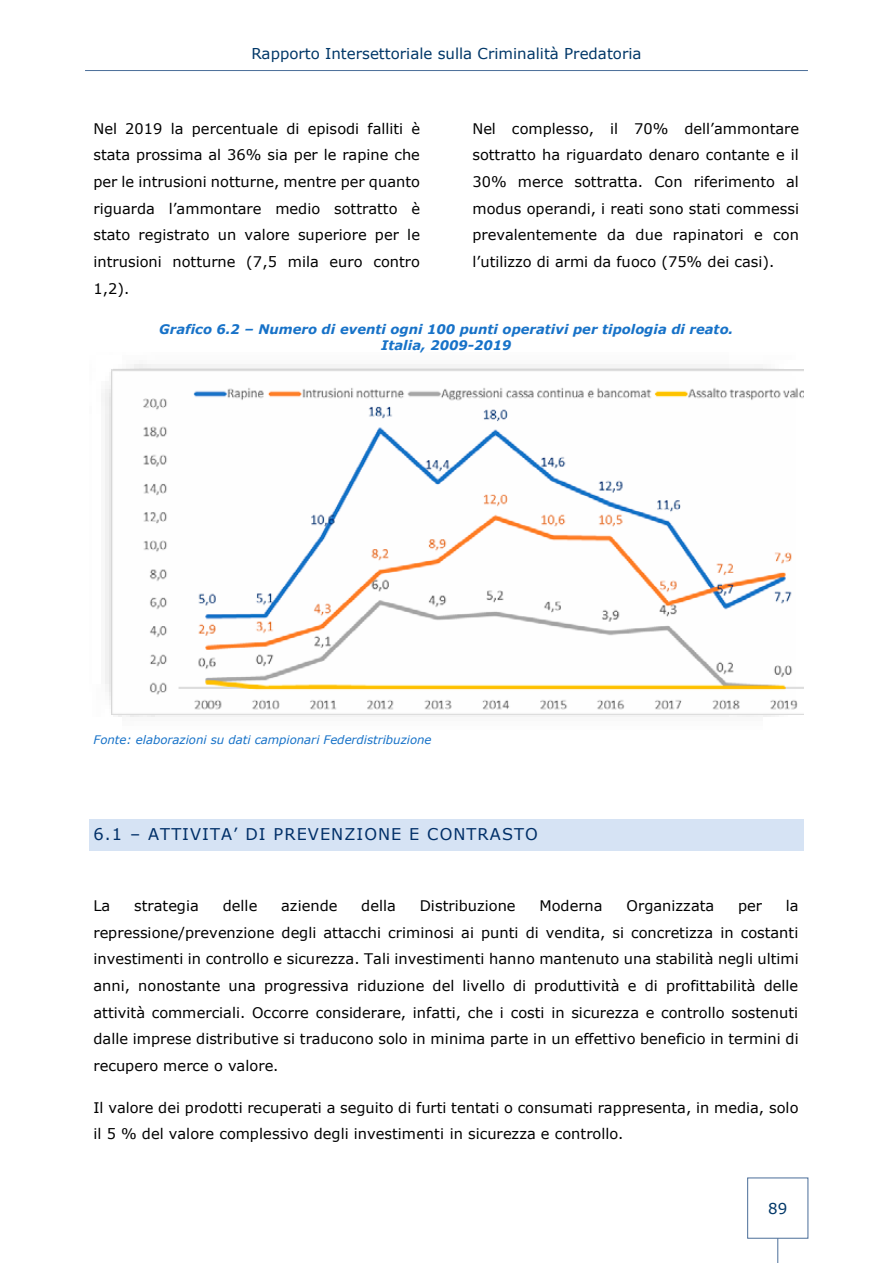
<style>
.page{position:relative;width:893px;height:1263px;background:#fff}
.page>*{position:absolute;margin:0;border:0;box-sizing:border-box;transform-origin:0 0}
.t1{font:16.2px "Verdana";letter-spacing:.065em;color:#002f68}
.t2{font:15px "Verdana";color:#003768}
.t3{font:14.55px/26.7px "Verdana";color:#000;text-align:justify}
.t4{font:italic 700 13.2px/16px "Verdana";color:#1772c8;text-align:center}
.t5{font:italic 11.7px "Verdana";color:#1772c8}
</style>
<div class="page">
<svg style="left:777px;top:1238px;width:1px;height:25px"></svg>
<hr style="left:85px;top:70px;width:723px;height:1px;background:#4b6e99">
<div style="left:91px;top:823px;width:710px;height:23px;background:#d6e3f4"></div>
<hr style="left:91px;top:819px;width:710px;height:4px;background:#d6e3f4">
<hr style="left:91px;top:846px;width:710px;height:4px;background:#d6e3f4">
<hr style="left:89px;top:823px;width:2px;height:23px;background:#d6e3f4">
<hr style="left:801px;top:823px;width:2px;height:23px;background:#d6e3f4">
<img style="left:105px;top:364px;width:698px;height:353px">
<img style="left:111px;top:370px;width:692px;height:344px">
<p class="t2" style="left:251px;top:43px;width:391px">Rapporto Intersettoriale sulla Criminalità Predatoria</p>
<p class="t3" style="left:94px;top:115px;width:328px">Nel 2019 la percentuale di episodi falliti è stata prossima al 36% sia per le rapine che per le intrusioni notturne, mentre per quanto riguarda l’ammontare medio sottratto è stato registrato un valore superiore per le intrusioni notturne (7,5 mila euro contro 1,2).</p>
<p class="t3" style="left:472px;top:115px;width:328px">Nel complesso, il 70% dell’ammontare sottratto ha riguardato denaro contante e il 30% merce sottratta. Con riferimento al modus operandi, i reati sono stati commessi prevalentemente da due rapinatori e con l’utilizzo di armi da fuoco (75% dei casi).</p>
<p class="t4" style="left:159px;top:320px;width:576px">Grafico 6.2 – Numero di eventi ogni 100 punti operativi per tipologia di reato.<br>Italia, 2009-2019</p>
<p class="t5" style="left:94px;top:732px;width:340px">Fonte: elaborazioni su dati campionari Federdistribuzione</p>
<p class="t1" style="left:94px;top:822px;width:446px">6.1 – ATTIVITA’ DI PREVENZIONE E CONTRASTO</p>
<p class="t3" style="left:94px;top:892px;width:707px;text-indent:692px">la repressione/prevenzione degli attacchi criminosi ai punti di vendita, si concretizza in costanti investimenti in controllo e sicurezza. Tali investimenti hanno mantenuto una stabilità negli ultimi anni, nonostante una progressiva riduzione del livello di produttività e di profittabilità delle attività commerciali. Occorre considerare, infatti, che i costi in sicurezza e controllo sostenuti dalle imprese distributive si traducono solo in minima parte in un effettivo beneficio in termini di recupero merce o valore.</p>
<p class="t3" style="left:94px;top:1094px;width:706px">Il valore dei prodotti recuperati a seguito di furti tentati o consumati rappresenta, in media, solo il 5 % del valore complessivo degli investimenti in sicurezza e controllo.</p>
<p class="t3" style="left:94px;top:892px;width:18px">La</p>
<p class="t3" style="left:134px;top:892px;width:66px">strategia</p>
<p class="t3" style="left:223px;top:892px;width:36px">delle</p>
<p class="t3" style="left:281px;top:892px;width:58px">aziende</p>
<p class="t3" style="left:361px;top:892px;width:36px">della</p>
<p class="t3" style="left:420px;top:892px;width:97px">Distribuzione</p>
<p class="t3" style="left:539px;top:892px;width:65px">Moderna</p>
<p class="t3" style="left:627px;top:892px;width:89px">Organizzata</p>
<p class="t3" style="left:738px;top:892px;width:25px">per</p>
<p class="t2" style="left:768px;top:1198px;width:21px">89</p>
</div>
